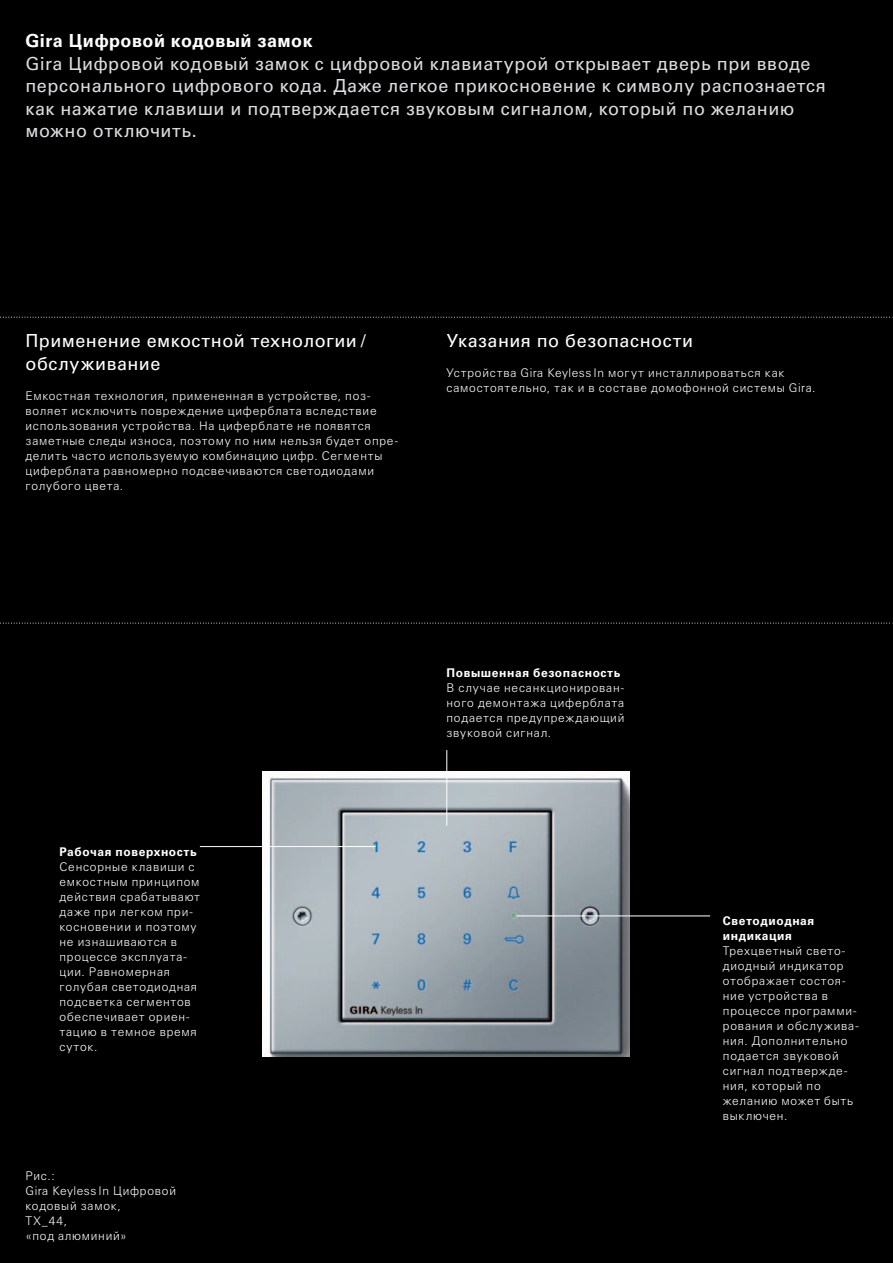
<style>
.page{position:relative;width:893px;height:1263px;background:#000}
.page>*{position:absolute;margin:0;border:0;box-sizing:border-box;transform-origin:0 0}
.t1{font:18px/22.5px "Univers Cyr";letter-spacing:.025em;color:#dcdddf}
.t2{font:18px/22.5px "Univers Cyr";letter-spacing:.025em;color:#fff}
.t3{font:700 18px "Univers Cyr";letter-spacing:.025em;color:#fff}
.t4{font:300 12px/15px "Univers Cyr";letter-spacing:.065em;color:#fff}
.t5{font:700 12px/15px "Univers Cyr";letter-spacing:.05em;color:#fff}
</style>
<div class="page">
<img style="left:262px;top:772px;width:367px;height:284px">
<hr style="left:446px;top:750px;width:1px;height:76px;background:#fff">
<hr style="left:200px;top:846px;width:175px;height:1px;background:#fff">
<hr style="left:517px;top:915px;width:193px;height:1px;background:#fff">
<svg style="left:0;top:317px;width:893px;height:1px"></svg>
<svg style="left:0;top:623px;width:893px;height:1px"></svg>
<h1 class="t3" style="left:26px;top:34px;width:289px">Gira Цифровой кодовый замок</h1>
<p class="t1" style="left:26px;top:53px;width:802px">Gira Цифровой кодовый замок с цифровой клавиатурой открывает дверь при вводе персонального цифрового кода. Даже легкое прикосновение к символу распознается как нажатие клавиши и подтверждается звуковым сигналом, который по желанию можно отключить.</p>
<h1 class="t2" style="left:26px;top:331px;width:342px">Применение емкостной технологии / обслуживание</h1>
<p class="t4" style="left:26px;top:389px;width:374px">Емкостная технология, примененная в устройстве, поз&shy;воляет исключить повреждение циферблата вследствие использования устройства. На циферблате не появятся заметные следы износа, поэтому по ним нельзя будет опре&shy;делить часто используемую комбинацию цифр. Сегменты циферблата равномерно подсвечиваются светодиодами голубого цвета.</p>
<h1 class="t2" style="left:446px;top:331px;width:248px">Указания по безопасности</h1>
<p class="t4" style="left:446px;top:366px;width:371px">Устройства Gira Keyless In могут инсталлироваться как самостоятельно, так и в составе домофонной системы Gira.</p>
<p class="t5" style="left:60px;top:845px;width:139px">Рабочая поверхность</p>
<p class="t4" style="left:60px;top:860px;width:142px">Сенсорные клавиши с емкостным принципом действия срабатывают даже при легком при&shy;косновении и поэтому не изнашиваются в процессе эксплуата&shy;ции. Равномерная голубая светодиодная подсветка сегментов обеспечивает ориен&shy;тацию в темное время суток.</p>
<p class="t4" style="left:26px;top:1169px;width:152px">Рис.:<br>Gira Keyless In Цифровой кодовый замок,<br>TX_44,<br>«под алюминий»</p>
<p class="t5" style="left:446px;top:666px;width:176px">Повышенная безопасность</p>
<p class="t4" style="left:446px;top:681px;width:179px;text-align:justify">В случае несанкционирован&shy;ного демонтажа циферблата подается предупреждающий звуковой сигнал.</p>
<p class="t5" style="left:723px;top:914px;width:93px">Светодиодная индикация</p>
<p class="t4" style="left:723px;top:944px;width:137px">Трехцветный свето&shy;диодный индикатор отображает состоя&shy;ние устройства в процессе программи&shy;рования и обслужива&shy;ния. Дополнительно подается звуковой сигнал подтвержде&shy;ния, который по желанию может быть выключен.</p>
</div>
